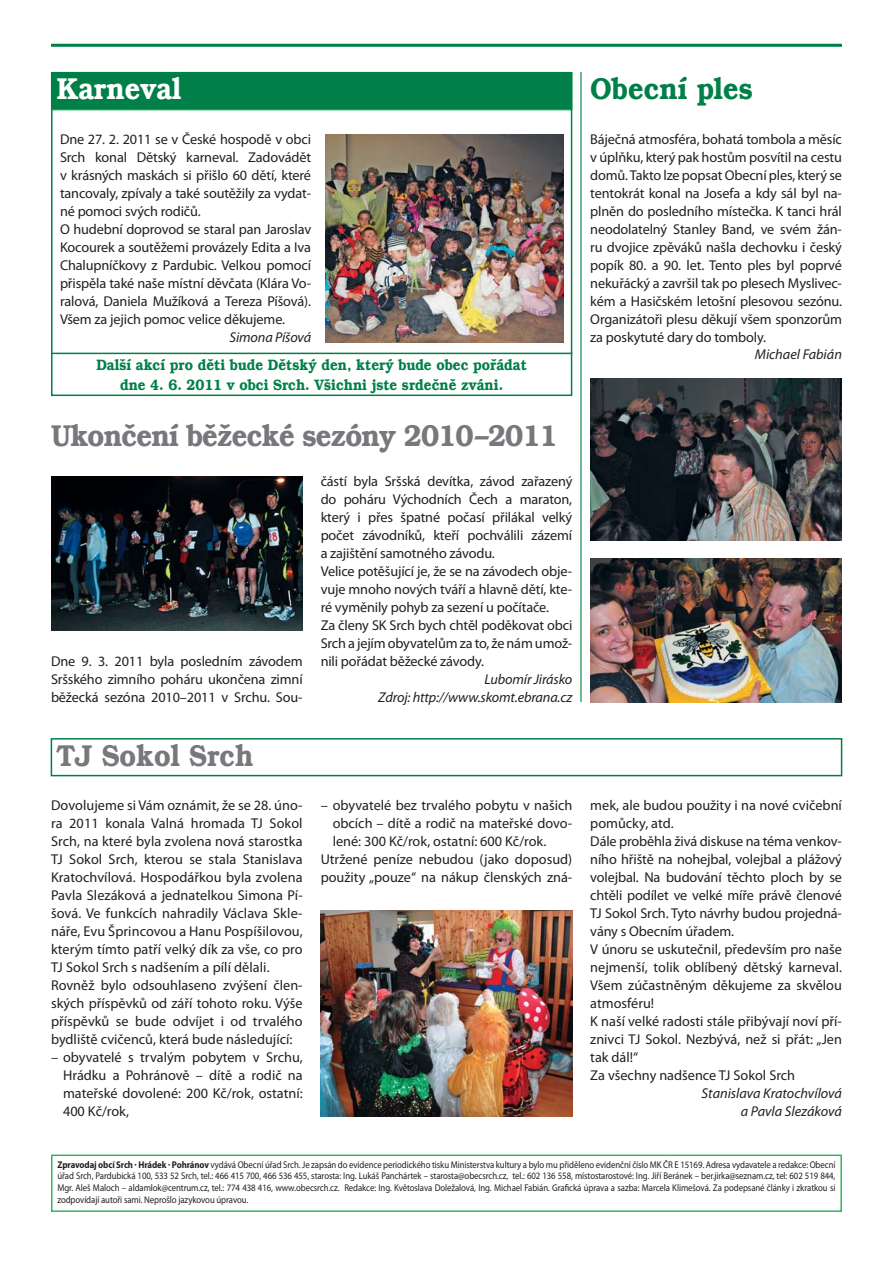
<style>
.page{position:relative;width:893px;height:1263px;background:#fff}
.page>*{position:absolute;margin:0;border:0;box-sizing:border-box;transform-origin:0 0}
.t1{font:600 30px "Bookman";letter-spacing:-.03em;color:#77787b;scale:.91 1}
.t2{font:600 30px "Bookman";color:#77787b;scale:.9 1}
.t3{font:600 30px "Bookman";color:#008048;scale:.9 1}
.t4{font:600 30px "Bookman";color:#fff;scale:.9 1}
.t5{font:600 15px/19.5px "Bookman";color:#008048;text-align:center;scale:.9 1}
.t6{font:14.25px/18px "Myriad Pro";letter-spacing:-.01em;color:#231f20}
.t7{font:italic 14.25px/18px "Myriad Pro";letter-spacing:-.01em;color:#231f20;text-align:right}
.t8{font:9.75px/11.7px "Myriad Pro";letter-spacing:-.01em;color:#231f20;text-align:justify;scale:.9 1}
.s1{font-weight:700}
</style>
<div class="page">
<div style="left:51px;top:1154px;width:791px;height:58px;border:2px solid #32b560"></div>
<hr style="left:51px;top:44px;width:791px;height:3px;background:#008048">
<hr style="left:51px;top:353px;width:521px;height:1px;background:#008048">
<div style="left:51px;top:72px;width:521px;height:38px;background:#008048"></div>
<div style="left:51px;top:72px;width:521px;height:38px;border:1px solid #32b560"></div>
<div style="left:51px;top:738px;width:791px;height:38px;border:2px solid #008048"></div>
<img style="left:51px;top:476px;width:252px;height:154px">
<div style="left:51px;top:72px;width:521px;height:324px;border:2px solid #008048"></div>
<img style="left:321px;top:910px;width:251px;height:206px">
<img style="left:325px;top:134px;width:238px;height:208px">
<img style="left:590px;top:378px;width:252px;height:162px">
<img style="left:590px;top:558px;width:252px;height:144px">
<hr style="left:580px;top:72px;width:1px;height:630px;background:#008048">
<h1 class="t4" style="left:57px;top:70px;width:140px">Karneval</h1>
<p class="t6" style="left:60px;top:132px;width:253px">Dne 27. 2. 2011 se v České hospodě v obci Srch konal Dětský karneval. Zadovádět v krásných maskách si přišlo 60 dětí, které tancovaly, zpívaly a také soutěžily za vydat&shy;né pomoci svých rodičů.<br>O hudební doprovod se staral pan Jaroslav Kocourek a soutěžemi provázely Edita a Iva Chalupníčkovy z Pardubic. Velkou pomocí přispěla také naše místní děvčata (Klára Vo&shy;ralová, Daniela Mužíková a Tereza Píšová).<br>Všem za jejich pomoc velice děkujeme.</p>
<p class="t7" style="left:230px;top:330px;width:83px">Simona Píšová</p>
<p class="t5" style="left:96px;top:355px;width:480px">Další akcí pro děti bude Dětský den, který bude obec pořádat dne 4. 6. 2011 v obci Srch. Všichni jste srdečně zváni.</p>
<h1 class="t1" style="left:51px;top:418px;width:558px">Ukončení běžecké sezóny 2010 –2011</h1>
<p class="t6" style="left:51px;top:654px;width:253px;text-align:justify">Dne 9. 3. 2011 byla posledním závodem Sršského zimního poháru ukončena zimní běžecká sezóna 2010–2011 v Srchu. Sou-</p>
<h1 class="t2" style="left:56px;top:737px;width:221px">TJ Sokol Srch</h1>
<p class="t6" style="left:51px;top:798px;width:253px">Dovolujeme si Vám oznámit, že se 28. úno&shy;ra 2011 konala Valná hromada TJ Sokol Srch, na které byla zvolena nová starostka TJ Sokol Srch, kterou se stala Stanislava Kratochvílová. Hospodářkou byla zvolena Pavla Slezáková a jednatelkou Simona Pí&shy;šová. Ve funkcích nahradily Václava Skle&shy;náře, Evu Šprincovou a Hanu Pospíšilovou, kterým tímto patří velký dík za vše, co pro TJ Sokol Srch s nadšením a pílí dělali.<br>Rovněž bylo odsouhlaseno zvýšení člen&shy;ských příspěvků od září tohoto roku. Výše příspěvků se bude odvíjet i od trvalého bydliště cvičenců, která bude následující:</p>
<p class="t6" style="left:63px;top:1050px;width:241px;text-align:justify;text-indent:-12px">– obyvatelé s trvalým pobytem v Srchu, Hrádku a Pohránově – dítě a rodič na mateřské dovolené: 200 Kč/rok, ostatní:<br>400 Kč/rok,</p>
<p class="t6" style="left:321px;top:474px;width:253px">částí byla Sršská devítka, závod zařazený do poháru Východních Čech a maraton, který i přes špatné počasí přilákal velký počet závodníků, kteří pochválili zázemí a zajištění samotného závodu.<br>Velice potěšující je, že se na závodech obje&shy;vuje mnoho nových tváří a hlavně dětí, kte&shy;ré vyměnily pohyb za sezení u počítače.<br>Za členy SK Srch bych chtěl poděkovat obci Srch a jejím obyvatelům za to, že nám umož&shy;nili pořádat běžecké závody.</p>
<p class="t7" style="left:378px;top:672px;width:195px">Lubomír Jirásko<br>Zdroj: http://www.skomt.ebrana.cz</p>
<p class="t6" style="left:321px;top:798px;width:253px">– obyvatelé bez trvalého pobytu v našich</p>
<p class="t6" style="left:333px;top:816px;width:241px">obcích – dítě a rodič na mateřské dovo-</p>
<p class="t6" style="left:333px;top:834px;width:215px">lené: 300 Kč/rok, ostatní: 600 Kč/rok.</p>
<p class="t6" style="left:321px;top:852px;width:253px">Utržené peníze nebudou (jako doposud)</p>
<p class="t6" style="left:321px;top:870px;width:253px">použity „pouze“ na nákup členských zná-</p>
<h1 class="t3" style="left:590px;top:70px;width:182px">Obecní ples</h1>
<p class="t6" style="left:590px;top:132px;width:253px;text-align:justify">Báječná atmosféra, bohatá tombola a měsíc v úplňku, který pak hostům posvítil na cestu domů. Takto lze popsat Obecní ples, který se tentokrát konal na Josefa a kdy sál byl na&shy;plněn do posledního místečka. K tanci hrál neodolatelný Stanley Band, ve svém žán&shy;ru dvojice zpěváků našla dechovku i český popík 80. a 90. let. Tento ples byl poprvé nekuřácký a završil tak po plesech Myslivec&shy;kém a Hasičském letošní plesovou sezónu.<br>Organizátoři plesu děkují všem sponzorům za poskytuté dary do tomboly.</p>
<p class="t7" style="left:755px;top:347px;width:89px">Michael Fabián</p>
<p class="t6" style="left:590px;top:798px;width:253px">mek, ale budou použity i na nové cvičební pomůcky, atd.<br>Dále proběhla živá diskuse na téma venkov&shy;ního hřiště na nohejbal, volejbal a plážový volejbal. Na budování těchto ploch by se chtěli podílet ve velké míře právě členové TJ Sokol Srch. Tyto návrhy budou projedná&shy;vány s Obecním úřadem.<br>V únoru se uskutečnil, především pro naše nejmenší, tolik oblíbený dětský karneval.<br>Všem zúčastněným děkujeme za skvělou atmosféru!<br>K naší velké radosti stále přibývají noví pří&shy;znivci TJ Sokol. Nezbývá, než si přát: „Jen tak dál!“<br>Za všechny nadšence TJ Sokol Srch</p>
<p class="t7" style="left:702px;top:1086px;width:142px">Stanislava Kratochvílová a Pavla Slezáková</p>
<p class="t8" style="left:57px;top:1159px;width:866px"><span class="s1">Zpravodaj obcí Srch · Hrádek · Pohránov</span> vydává Obecní úřad Srch. Je zapsán do evidence periodického tisku Ministerstva kultury a bylo mu přiděleno evidenční číslo MK ČR E 15169. Adresa vydavatele a redakce: Obecní úřad Srch, Pardubická 100, 533 52 Srch, tel.: 466 415 700, 466 536 455, starosta: Ing. Lukáš Panchártek – starosta@obecsrch.cz, tel.: 602 136 558, místostarostové: Ing. Jiří Beránek – ber.jirka@seznam.cz, tel: 602 519 844, Mgr. Aleš Maloch – aldamlok@centrum.cz, tel.: 774 438 416, www.obecsrch.cz. Redakce: Ing. Květoslava Doležalová, Ing. Michael Fabián. Grafická úprava a sazba: Marcela Klimešová. Za podepsané články i zkratkou si zodpovídají autoři sami. Neprošlo jazykovou úpravou.</p>
</div>
